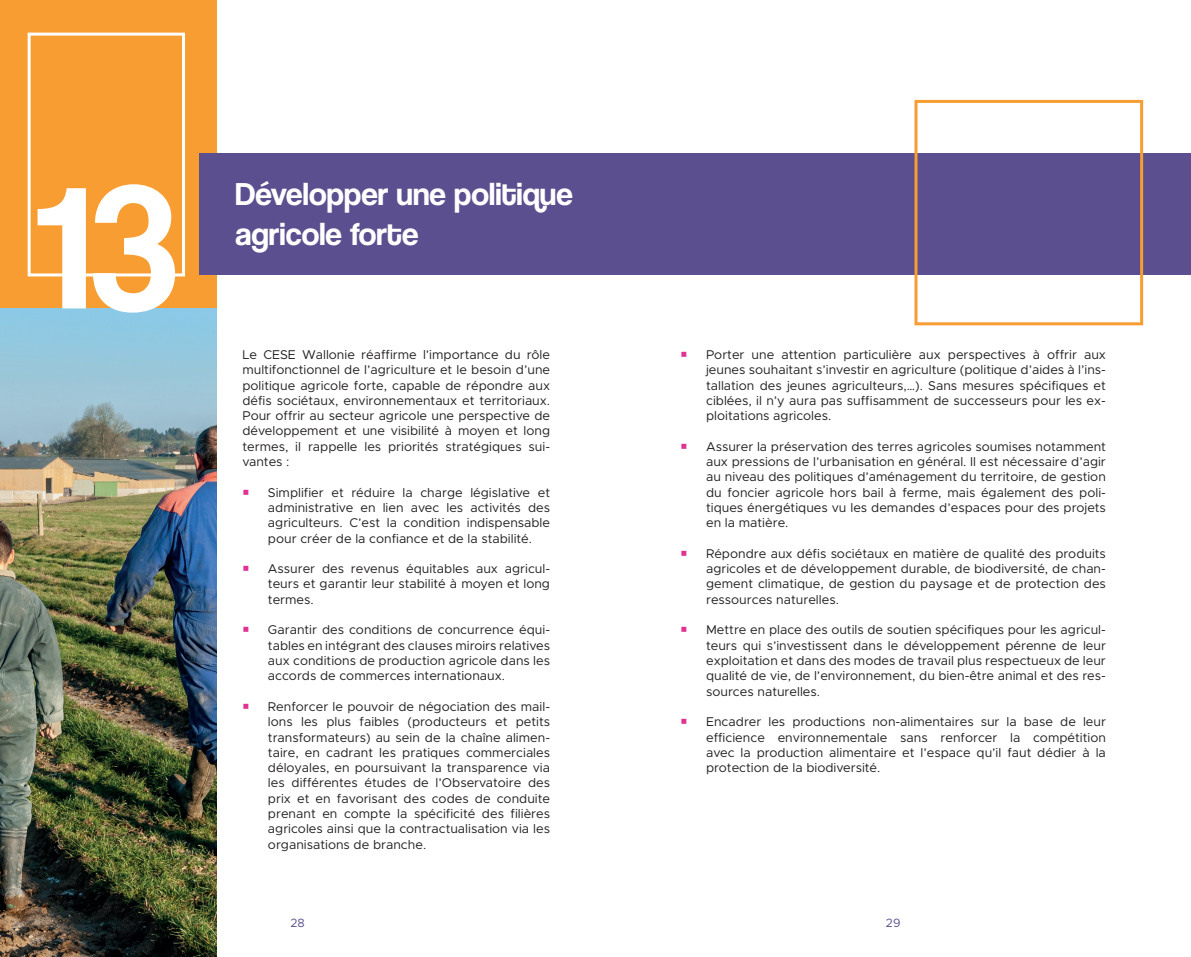
<style>
.page{position:relative;width:1191px;height:957px;background:#fff}
.page>*{position:absolute;margin:0;border:0;box-sizing:border-box;transform-origin:0 0}
.t1{font:33px/39.6px "Coolvetica Rg";color:#fff}
.t2{font:12.75px/15.3px "Metropolis";color:#231f20;text-align:justify}
.t3{font:12px "Metropolis";color:#5b4f8f}
</style>
<div class="page">
<div style="left:0;top:0;width:216px;height:308px;background:#f89d31"></div>
<img style="left:0;top:308px;width:216px;height:649px">
<div style="left:28px;top:33px;width:157px;height:243px;border:3px solid #fff"></div>
<div style="left:200px;top:153px;width:991px;height:121px;background:#5b4f8f"></div>
<svg style="left:38px;top:184px;width:137px;height:129px"></svg>
<div style="left:914px;top:100px;width:229px;height:225px;border:3px solid #f89d31"></div>
<h1 class="t1" style="left:235px;top:174px;width:339px">Développer une politique agricole forte</h1>
<p class="t2" style="left:242px;top:347px;width:309px">Le CESE Wallonie réaffirme l’importance du rôle multifonctionnel de l’agriculture et le besoin d’une politique agricole forte, capable de répondre aux défis sociétaux, environnementaux et territoriaux.<br>Pour offrir au secteur agricole une perspective de développement et une visibilité à moyen et long termes, il rappelle les priorités stratégiques sui&shy;vantes :</p>
<p class="t2" style="left:268px;top:484px;width:284px">Simplifier et réduire la charge législative et administrative en lien avec les activités des agriculteurs. C’est la condition indispensable pour créer de la confiance et de la stabilité.</p>
<p class="t2" style="left:268px;top:561px;width:284px">Assurer des revenus équitables aux agricul&shy;teurs et garantir leur stabilité à moyen et long termes.</p>
<p class="t2" style="left:268px;top:622px;width:284px">Garantir des conditions de concurrence équi&shy;tables en intégrant des clauses miroirs relatives aux conditions de production agricole dans les accords de commerces internationaux.</p>
<p class="t2" style="left:268px;top:699px;width:284px">Renforcer le pouvoir de négociation des mail&shy;lons les plus faibles (producteurs et petits transformateurs) au sein de la chaîne alimen&shy;taire, en cadrant les pratiques commerciales déloyales, en poursuivant la transparence via les différentes études de l’Observatoire des prix et en favorisant des codes de conduite prenant en compte la spécificité des filières agricoles ainsi que la contractualisation via les organisations de branche.</p>
<p class="t2" style="left:706px;top:347px;width:401px">Porter une attention particulière aux perspectives à offrir aux jeunes souhaitant s’investir en agriculture (politique d’aides à l’ins&shy;tallation des jeunes agriculteurs,…). Sans mesures spécifiques et ciblées, il n’y aura pas suffisamment de successeurs pour les ex&shy;ploitations agricoles.</p>
<p class="t2" style="left:706px;top:439px;width:401px">Assurer la préservation des terres agricoles soumises notamment aux pressions de l’urbanisation en général. Il est nécessaire d’agir au niveau des politiques d’aménagement du territoire, de gestion du foncier agricole hors bail à ferme, mais également des poli&shy;tiques énergétiques vu les demandes d’espaces pour des projets en la matière.</p>
<p class="t2" style="left:706px;top:546px;width:401px">Répondre aux défis sociétaux en matière de qualité des produits agricoles et de développement durable, de biodiversité, de chan&shy;gement climatique, de gestion du paysage et de protection des ressources naturelles.</p>
<p class="t2" style="left:706px;top:622px;width:401px">Mettre en place des outils de soutien spécifiques pour les agricul&shy;teurs qui s’investissent dans le développement pérenne de leur exploitation et dans des modes de travail plus respectueux de leur qualité de vie, de l’environnement, du bien-être animal et des res&shy;sources naturelles.</p>
<p class="t2" style="left:706px;top:714px;width:401px">Encadrer les productions non-alimentaires sur la base de leur efficience environnementale sans renforcer la compétition avec la production alimentaire et l’espace qu’il faut dédier à la protection de la biodiversité.</p>
<p class="t3" style="left:290px;top:915px;width:16px">28</p>
<p class="t3" style="left:886px;top:915px;width:16px">29</p>
</div>
